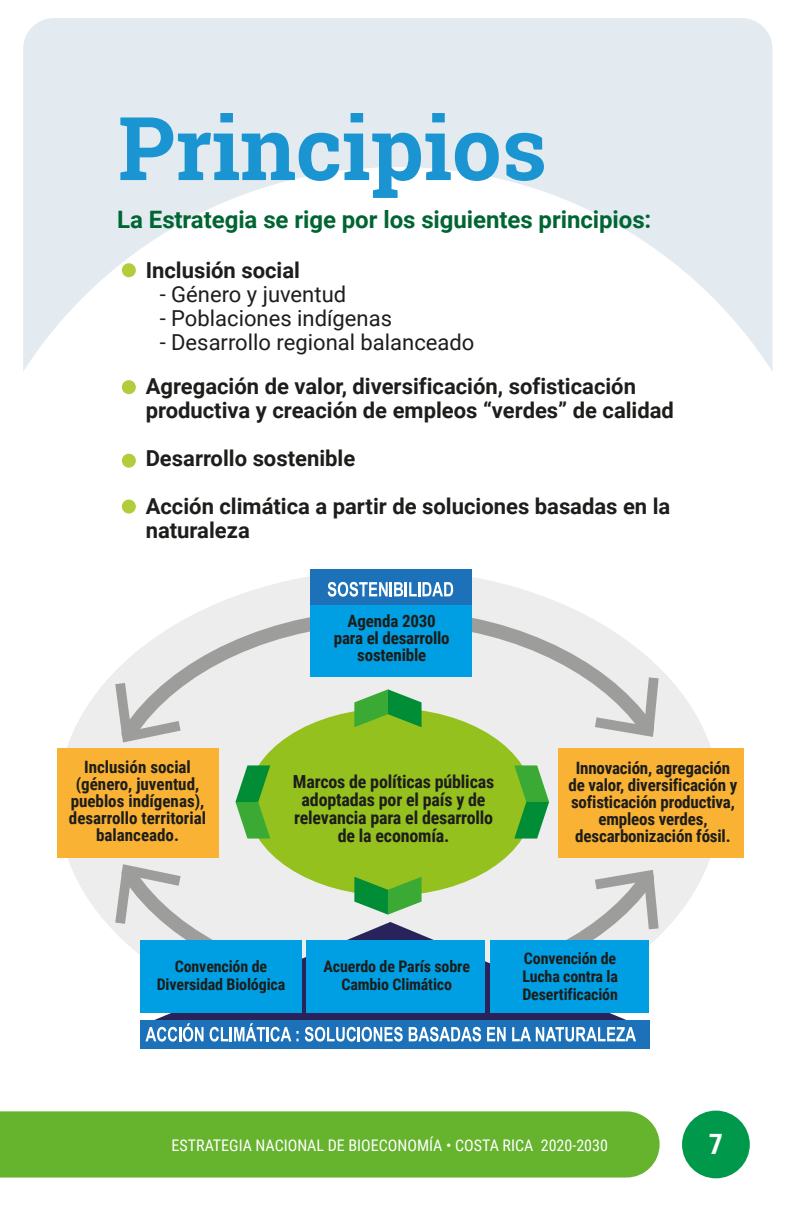
<style>
.page{position:relative;width:794px;height:1224px;background:#fff}
.page>*{position:absolute;margin:0;border:0;box-sizing:border-box;transform-origin:0 0}
.t1{font:700 88px "Roboto Slab";color:#1b94d2}
.t2{font:700 28px "Roboto Condensed";color:#fff}
.t3{font:700 24px "Roboto";letter-spacing:-.005em;color:#006533}
.t4{font:700 22px/24px "Roboto";color:#1d1d1b}
.t5{font:22px "Roboto";color:#1d1d1b}
.t6{font:700 18px/18px "Roboto Condensed";letter-spacing:-.01em;color:#1d1d1b;text-align:center}
.t7{font:700 17px/17px "Roboto Condensed";letter-spacing:-.01em;color:#1d1d1b;text-align:center}
.t8{font:700 16px/18px "Roboto Condensed";letter-spacing:-.01em;color:#1d1d1b;text-align:center}
.t9{font:16px "Roboto Condensed";color:#fff}
</style>
<div class="page">
<svg style="left:23px;top:18px;width:749px;height:353px;fill:#e3ebf1"></svg>
<div style="left:122px;top:263px;width:14px;height:14px;background:#b2cd3c;border-radius:50%"></div>
<div style="left:122px;top:380px;width:14px;height:14px;background:#b2cd3c;border-radius:50%"></div>
<div style="left:122px;top:454px;width:14px;height:14px;background:#b2cd3c;border-radius:50%"></div>
<div style="left:122px;top:500px;width:14px;height:14px;background:#b2cd3c;border-radius:50%"></div>
<div style="left:682px;top:1111px;width:68px;height:67px;background:#00984a;border-radius:50%"></div>
<div style="left:0;top:1111px;width:659px;height:67px;background:#66b32e"></div>
<div style="left:58px;top:570px;width:662px;height:464px;background:#ededed;border-radius:50%"></div>
<svg style="left:109px;top:603px;width:550px;height:150px"></svg>
<svg style="left:115px;top:683px;width:66px;height:60px"></svg>
<svg style="left:595px;top:677px;width:63px;height:60px"></svg>
<svg style="left:109px;top:854px;width:557px;height:150px"></svg>
<svg style="left:115px;top:864px;width:66px;height:60px"></svg>
<svg style="left:595px;top:870px;width:63px;height:59px"></svg>
<div style="left:247px;top:708px;width:286px;height:188px;background:#95c11f;border-radius:50%"></div>
<div style="left:559px;top:748px;width:185px;height:109px;background:#f9b234"></div>
<div style="left:57px;top:748px;width:161px;height:109px;background:#f9b234"></div>
<div style="left:310px;top:602px;width:161px;height:74px;background:#009fe3"></div>
<svg style="left:148px;top:922px;width:485px;height:98px"></svg>
<div style="left:307px;top:940px;width:178px;height:73px;background:#009fe3"></div>
<div style="left:140px;top:940px;width:162px;height:73px;background:#009fe3"></div>
<div style="left:490px;top:940px;width:158px;height:73px;background:#009fe3"></div>
<div style="left:140px;top:1020px;width:509px;height:28px;background:#1d71b8"></div>
<svg style="left:145px;top:1023px;width:58px;height:19px"></svg>
<svg style="left:210px;top:1023px;width:88px;height:19px"></svg>
<svg style="left:305px;top:1027px;width:98px;height:15px"></svg>
<svg style="left:409px;top:1027px;width:72px;height:15px"></svg>
<svg style="left:487px;top:1027px;width:18px;height:14px"></svg>
<svg style="left:512px;top:1027px;width:124px;height:15px"></svg>
<svg style="left:354px;top:689px;width:67px;height:38px"></svg>
<svg style="left:514px;top:765px;width:35px;height:74px"></svg>
<svg style="left:235px;top:765px;width:35px;height:74px"></svg>
<svg style="left:354px;top:877px;width:67px;height:38px"></svg>
<div style="left:310px;top:570px;width:161px;height:35px;background:#1d71b8"></div>
<svg style="left:328px;top:582px;width:125px;height:15px"></svg>
<h1 class="t1" style="left:118px;top:88px;width:430px">Principios</h1>
<h3 class="t3" style="left:117px;top:202px;width:535px">La Estrategia se rige por los siguientes principios:</h3>
<p class="t4" style="left:146px;top:257px;width:156px">Inclusión social</p>
<p class="t5" style="left:160px;top:278px;width:188px">- Género y juventud</p>
<p class="t5" style="left:160px;top:303px;width:234px">- Poblaciones indígenas</p>
<p class="t5" style="left:160px;top:327px;width:316px">- Desarrollo regional balanceado</p>
<p class="t4" style="left:146px;top:373px;width:530px">Agregación de valor, diversificación, sofisticación productiva y creación de empleos “verdes” de calidad</p>
<p class="t4" style="left:146px;top:433px;width:526px;line-height:48px">Desarrollo sostenible<br>Acción climática a partir de soluciones basadas en la</p>
<p class="t4" style="left:146px;top:517px;width:106px">naturaleza</p>
<p class="t7" style="left:334px;top:612px;width:117px">Agenda 2030 para el desarrollo sostenible</p>
<p class="t7" style="left:69px;top:758px;width:139px">Inclusión social (género, juventud, pueblos indígenas), desarrollo territorial balanceado.</p>
<p class="t7" style="left:568px;top:759px;width:170px">Innovación, agregación de valor, diversificación y sofisticación productiva, empleos verdes, descarbonización fósil.</p>
<p class="t6" style="left:293px;top:771px;width:203px">Marcos de políticas públicas adoptadas por el país y de relevancia para el desarrollo de la economía.</p>
<p class="t8" style="left:157px;top:957px;width:130px">Convención de<br>Diversidad Biológica</p>
<p class="t8" style="left:323px;top:957px;width:148px">Acuerdo de París sobre<br>Cambio Climático</p>
<p class="t8" style="left:522px;top:948px;width:97px;text-align:justify">Convención de Lucha contra la Desertificación</p>
<p class="t9" style="left:172px;top:1134px;width:438px">ESTRATEGIA NACIONAL DE BIOECONOMÍA • COSTA RICA 2020-2030</p>
<h2 class="t2" style="left:709px;top:1124px;width:16px">7</h2>
</div>
